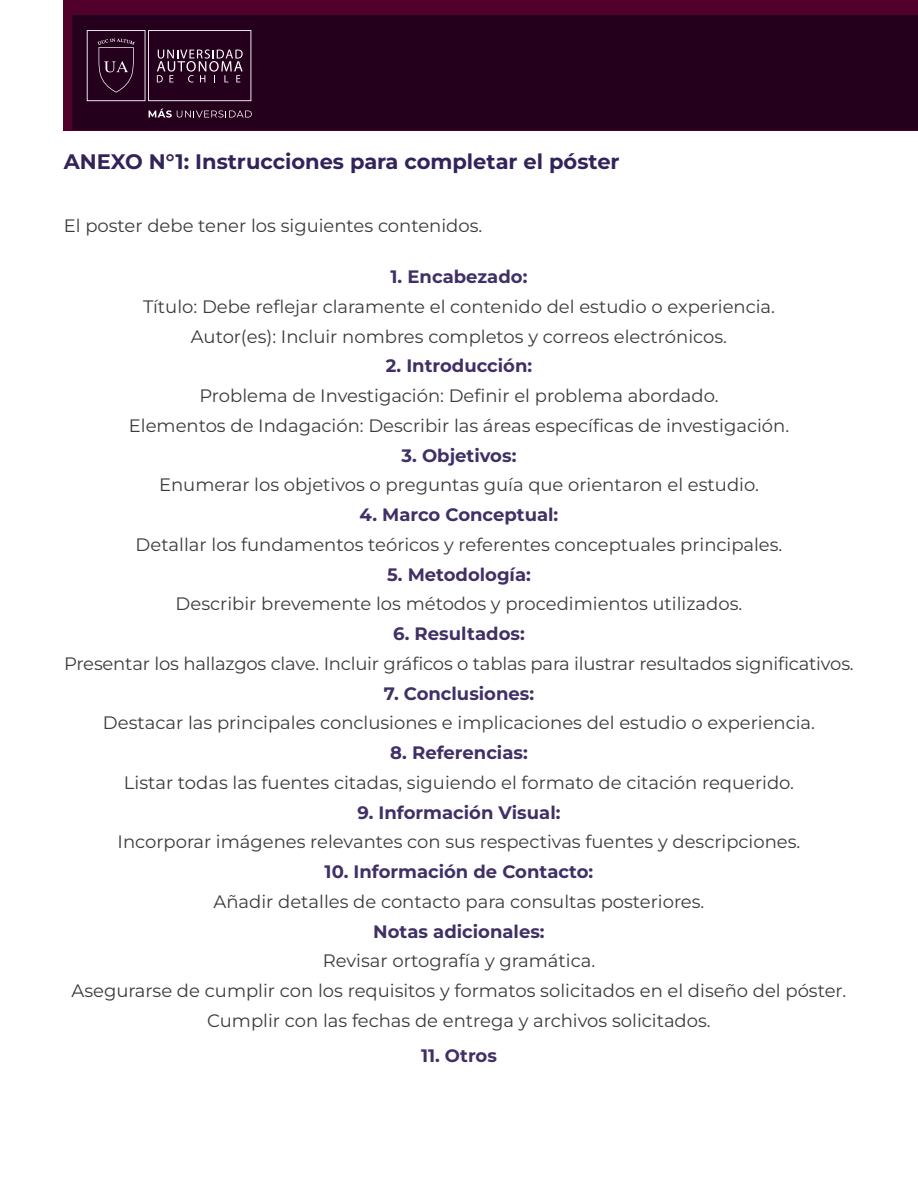
<style>
.page{position:relative;width:918px;height:1188px;background:#fff}
.page>*{position:absolute;margin:0;border:0;box-sizing:border-box;transform-origin:0 0}
.t1{font:700 21px "Montserrat";color:#33235b}
.t2{font:18px/29.7px "Montserrat";color:#3c3c3b;text-align:center}
.t3{font:700 18px "Montserrat";color:#403066}
</style>
<div class="page">
<div style="left:63px;top:0;width:855px;height:130px;background:linear-gradient(to right,#51002c,#51002c)"></div>
<div style="left:72px;top:16px;width:846px;height:114px;background:#24001d"></div>
<svg style="left:87px;top:30px;width:164px;height:71px"></svg>
<svg style="left:149px;top:109px;width:103px;height:9px"></svg>
<p class="t1" style="left:64px;top:148px;width:557px">ANEXO N°1: Instrucciones para completar el póster</p>
<p class="t2" style="left:64px;top:210px;width:420px">El poster debe tener los siguientes contenidos.</p>
<p class="t3" style="left:391px;top:265px;width:138px">1. Encabezado:</p>
<p class="t2" style="left:143px;top:291px;width:633px">Título: Debe reflejar claramente el contenido del estudio o experiencia.<br>Autor(es): Incluir nombres completos y correos electrónicos.</p>
<p class="t3" style="left:386px;top:354px;width:148px">2. Introducción:</p>
<p class="t2" style="left:129px;top:380px;width:662px">Problema de Investigación: Definir el problema abordado.<br>Elementos de Indagación: Describir las áreas específicas de investigación.</p>
<p class="t3" style="left:402px;top:443px;width:116px">3. Objetivos:</p>
<p class="t2" style="left:159px;top:470px;width:601px">Enumerar los objetivos o preguntas guía que orientaron el estudio.</p>
<p class="t3" style="left:360px;top:503px;width:200px">4. Marco Conceptual:</p>
<p class="t2" style="left:136px;top:529px;width:648px">Detallar los fundamentos teóricos y referentes conceptuales principales.</p>
<p class="t3" style="left:387px;top:562px;width:145px">5. Metodología:</p>
<p class="t2" style="left:176px;top:589px;width:568px">Describir brevemente los métodos y procedimientos utilizados.</p>
<p class="t3" style="left:393px;top:622px;width:133px">6. Resultados:</p>
<p class="t2" style="left:64px;top:648px;width:791px">Presentar los hallazgos clave. Incluir gráficos o tablas para ilustrar resultados significativos.</p>
<p class="t3" style="left:384px;top:681px;width:152px">7. Conclusiones:</p>
<p class="t2" style="left:103px;top:708px;width:714px">Destacar las principales conclusiones e implicaciones del estudio o experiencia.</p>
<p class="t3" style="left:390px;top:741px;width:139px">8. Referencias:</p>
<p class="t2" style="left:124px;top:767px;width:672px">Listar todas las fuentes citadas, siguiendo el formato de citación requerido.</p>
<p class="t3" style="left:358px;top:800px;width:204px">9. Información Visual:</p>
<p class="t2" style="left:118px;top:827px;width:684px">Incorporar imágenes relevantes con sus respectivas fuentes y descripciones.</p>
<p class="t3" style="left:325px;top:860px;width:270px">10. Información de Contacto:</p>
<p class="t2" style="left:214px;top:886px;width:492px">Añadir detalles de contacto para consultas posteriores.</p>
<p class="t3" style="left:373px;top:919px;width:173px">Notas adicionales:</p>
<p class="t2" style="left:72px;top:946px;width:776px">Revisar ortografía y gramática.<br>Asegurarse de cumplir con los requisitos y formatos solicitados en el diseño del póster.<br>Cumplir con las fechas de entrega y archivos solicitados.</p>
<p class="t3" style="left:421px;top:1044px;width:77px">11. Otros</p>
</div>
